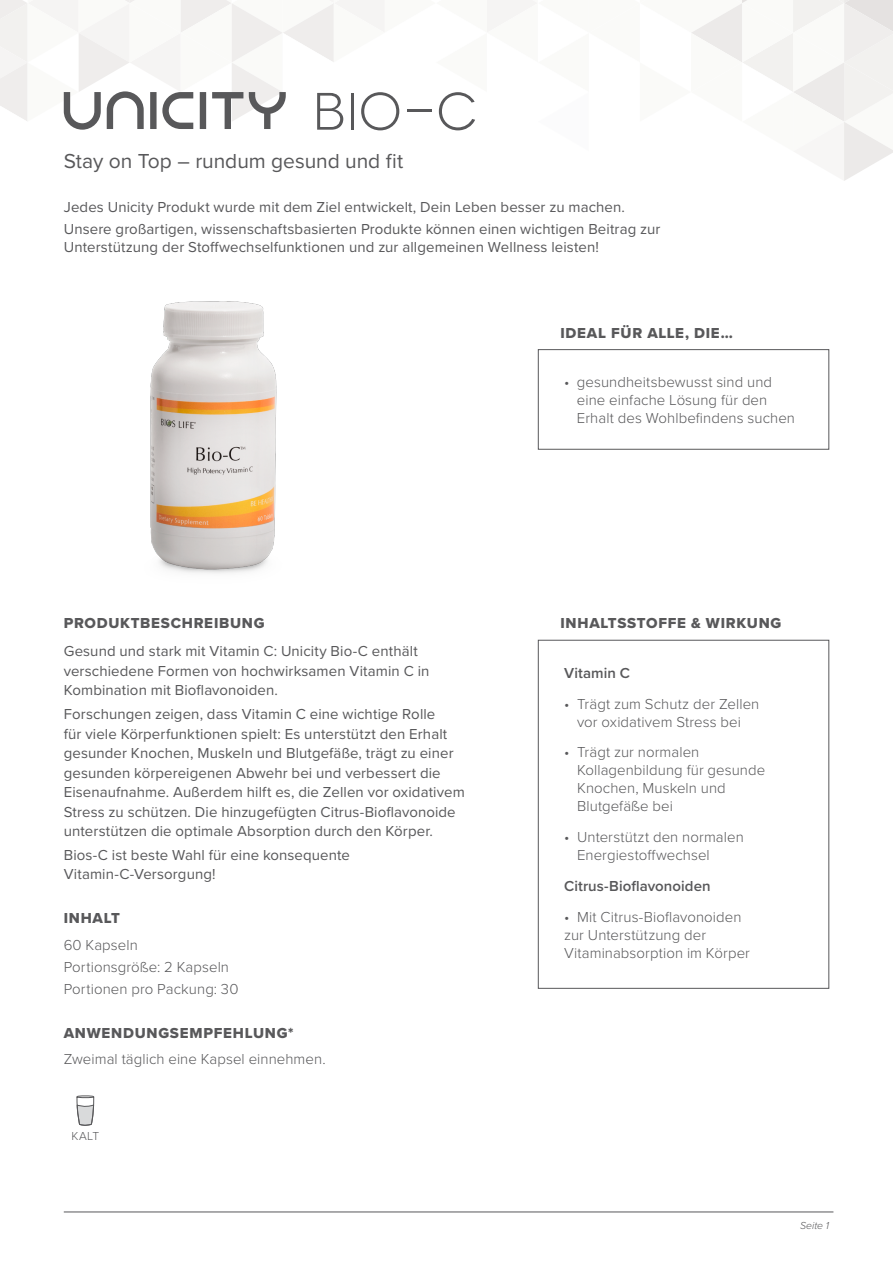
<style>
.page{position:relative;width:893px;height:1263px;background:#fff}
.page>*{position:absolute;margin:0;border:0;box-sizing:border-box;transform-origin:0 0}
.t1{font:52.5px "Novecentowide";color:#58585a}
.t2{font:21px "Proxima Nova";color:#58585a}
.t3{font:15px/19.5px "Proxima Nova";letter-spacing:.005em;color:#58585a}
.t4{font:300 15px/18px "Proxima Nova";letter-spacing:.005em;color:#58585a}
.t5{font:15px "Proxima Nova Extrabld";letter-spacing:.05em;color:#58585a}
.t6{font:600 15px "Proxima Nova";letter-spacing:.005em;color:#58585a}
.t7{font:300 12px "Proxima Nova";color:#58585a}
.t8{font:italic 300 10.5px "Proxima Nova";color:#58585a}
</style>
<div class="page">
<img style="left:150px;top:301px;width:127px;height:273px">
<hr style="left:64px;top:1212px;width:769px;height:1px;background:#58585a">
<svg style="left:0;top:0;width:893px;height:181px"></svg>
<svg style="left:76px;top:1095px;width:18px;height:31px"></svg>
<div style="left:538px;top:640px;width:291px;height:349px;border:1px solid #58585a"></div>
<div style="left:538px;top:349px;width:291px;height:101px;border:1px solid #58585a"></div>
<h1 class="t1" style="left:312px;top:81px;width:166px">Bio-C</h1>
<h2 class="t2" style="left:64px;top:145px;width:341px">Stay on Top – rundum gesund und fit</h2>
<p class="t3" style="left:64px;top:195px;width:598px;line-height:22.2px">Jedes Unicity Produkt wurde mit dem Ziel entwickelt, Dein Leben besser zu machen.<br>Unsere großartigen, wissenschaftsbasierten Produkte können einen wichtigen Beitrag zur</p>
<p class="t3" style="left:64px;top:237px;width:537px">Unterstützung der Stoffwechselfunktionen und zur allgemeinen Wellness leisten!</p>
<p class="t5" style="left:560px;top:322px;width:174px">IDEAL FÜR ALLE, DIE…</p>
<p class="t5" style="left:64px;top:612px;width:202px">PRODUKTBESCHREIBUNG</p>
<p class="t3" style="left:64px;top:641px;width:367px">Gesund und stark mit Vitamin C: Unicity Bio-C enthält verschiedene Formen von hochwirksamen Vitamin C in<br>Kombination mit Bioflavonoiden.</p>
<p class="t3" style="left:64px;top:704px;width:403px">Forschungen zeigen, dass Vitamin C eine wichtige Rolle<br>für viele Körperfunktionen spielt: Es unterstützt den Erhalt gesunder Knochen, Muskeln und Blutgefäße, trägt zu einer gesunden körpereigenen Abwehr bei und verbessert die Eisenaufnahme. Außerdem hilft es, die Zellen vor oxidativem Stress zu schützen. Die hinzugefügten Citrus-Bioflavonoide unterstützen die optimale Absorption durch den Körper.</p>
<p class="t3" style="left:64px;top:844px;width:288px">Bios-C ist beste Wahl für eine konsequente<br>Vitamin-C-Versorgung!</p>
<p class="t5" style="left:64px;top:907px;width:58px">INHALT</p>
<p class="t4" style="left:64px;top:932px;width:176px;line-height:22.2px">60 Kapseln<br>Portionsgröße: 2 Kapseln<br>Portionen pro Packung: 30</p>
<p class="t5" style="left:64px;top:1021px;width:231px">ANWENDUNGSEMPFEHLUNG*</p>
<p class="t4" style="left:64px;top:1049px;width:263px">Zweimal täglich eine Kapsel einnehmen.</p>
<p class="t7" style="left:71px;top:1127px;width:29px">KALT</p>
<p class="t4" style="left:577px;top:373px;width:220px;text-indent:-13px">• gesundheitsbewusst sind und eine einfache Lösung für den<br>Erhalt des Wohlbefindens suchen</p>
<p class="t5" style="left:560px;top:612px;width:222px">INHALTSSTOFFE &amp; WIRKUNG</p>
<p class="t6" style="left:564px;top:662px;width:67px">Vitamin C</p>
<p class="t4" style="left:564px;top:694px;width:197px;text-align:center">• Trägt zum Schutz der Zellen vor oxidativem Stress bei</p>
<p class="t4" style="left:577px;top:743px;width:190px;text-indent:-13px">• Trägt zur normalen<br>Kollagenbildung für gesunde<br>Knochen, Muskeln und<br>Blutgefäße bei</p>
<p class="t4" style="left:577px;top:827px;width:168px;text-indent:-13px">• Unterstützt den normalen<br>Energiestoffwechsel</p>
<p class="t6" style="left:564px;top:875px;width:148px">Citrus-Bioflavonoiden</p>
<p class="t4" style="left:564px;top:907px;width:187px">• Mit Citrus-Bioflavonoiden zur Unterstützung der<br>Vitaminabsorption im Körper</p>
<p class="t8" style="left:800px;top:1217px;width:31px">Seite 1</p>
</div>
